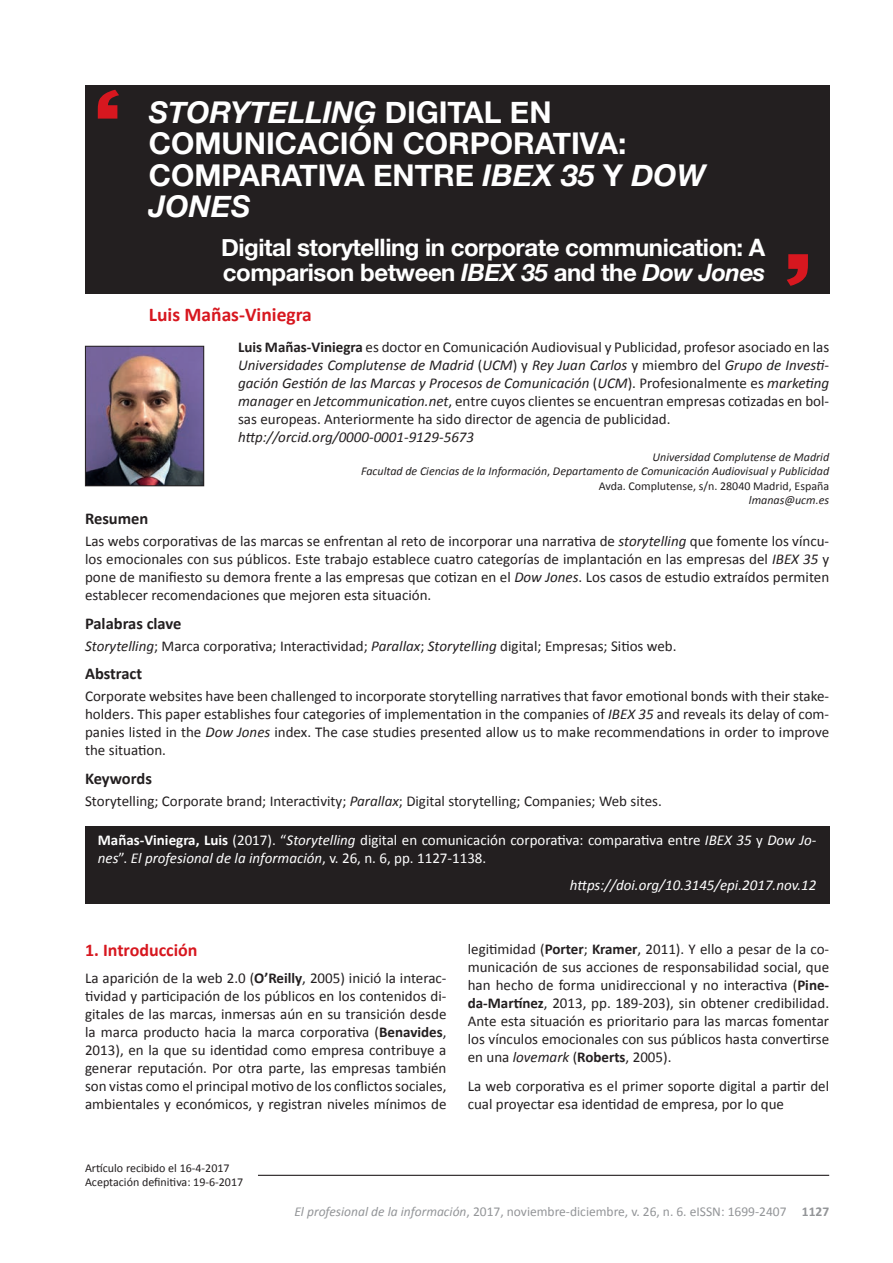
<style>
.page{position:relative;width:893px;height:1263px;background:#fff}
.page>*{position:absolute;margin:0;border:0;box-sizing:border-box;transform-origin:0 0}
.t1{font:700 30px/31.5px "Helvetica Neue";color:#fff}
.t2{font:700 24px/25.5px "Helvetica Neue";letter-spacing:-.02em;color:#fff}
.t3{font:700 19.5px "Calibri";color:#d7171f}
.t4{font:700 18px "Calibri";color:#d7171f}
.t5{font:700 16.5px "Calibri";color:#231f20}
.t6{font:15px/18px "Calibri";color:#231f20;text-align:justify}
.t7{font:15px/18px "Calibri";color:#fff}
.t8{font:italic 15px "Calibri";color:#fff}
.t9{font:italic 15px "Calibri";color:#231f20}
.t10{font:13.5px "Calibri";color:#939598}
.t11{font:italic 12px/14.4px "Calibri";color:#231f20;text-align:right}
.t12{font:12px/14.4px "Calibri";color:#231f20}
.s1{font-style:italic}
.s2{font-weight:700}
.s3{font-style:normal}
</style>
<div class="page">
<div style="left:85px;top:826px;width:744px;height:78px;background:#231f20"></div>
<div style="left:85px;top:85px;width:744px;height:208px;background:#231f20"></div>
<svg style="left:787px;top:254px;width:21px;height:32px"></svg>
<svg style="left:98px;top:90px;width:21px;height:29px"></svg>
<img style="left:87px;top:348px;width:115px;height:136px">
<div style="left:85px;top:346px;width:119px;height:140px;border:1px solid #231f20"></div>
<hr style="left:258px;top:1175px;width:571px;height:1px;background:#231f20">
<h1 class="t1" style="left:149px;top:97px;width:558px"><span class="s1">STORYTELLING</span> DIGITAL EN<br>COMUNICACIÓN CORPORATIVA:<br>COMPARATIVA ENTRE <span class="s1">IBEX 35</span> Y <span class="s1">DOW<br>JONES</span></h1>
<h2 class="t2" style="left:221px;top:235px;width:546px">Digital storytelling in corporate communication: A comparison between <span class="s1">IBEX 35</span> and the <span class="s1">Dow Jones</span></h2>
<h3 class="t3" style="left:149px;top:303px;width:164px">Luis Mañas-Viniegra</h3>
<p class="t6" style="left:238px;top:338px;width:593px"><span class="s2">Luis Mañas-Viniegra</span> es doctor en Comunicación Audiovisual y Publicidad, profesor asociado en las <span class="s1">Universidades Complutense de Madrid</span> (<span class="s1">UCM</span>) y <span class="s1">Rey Juan Carlos</span> y miembro del <span class="s1">Grupo de Investi&shy;gación Gestión de las Marcas y Procesos de Comunicación</span> (<span class="s1">UCM</span>). Profesionalmente es <span class="s1">marketing manager</span> en <span class="s1">Jetcommunication.net</span>, entre cuyos clientes se encuentran empresas cotizadas en bol&shy;sas europeas. Anteriormente ha sido director de agencia de publicidad.</p>
<p class="t9" style="left:238px;top:427px;width:237px">http://orcid.org/0000-0001-9129-5673</p>
<p class="t11" style="left:361px;top:449px;width:470px">Universidad Complutense de Madrid<br>Facultad de Ciencias de la Información<span class="s3">,</span> Departamento de Comunicación Audiovisual y Publicidad<br><span class="s3">Avda. Complutense, s/n. 28040 Madrid, España</span></p>
<p class="t11" style="left:749px;top:492px;width:82px">lmanas@ucm.es</p>
<p class="t5" style="left:85px;top:508px;width:65px">Resumen</p>
<p class="t6" style="left:85px;top:532px;width:746px">Las webs corporativas de las marcas se enfrentan al reto de incorporar una narrativa de <span class="s1">storytelling</span> que fomente los víncu&shy;los emocionales con sus públicos. Este trabajo establece cuatro categorías de implantación en las empresas del <span class="s1">IBEX 35</span> y pone de manifiesto su demora frente a las empresas que cotizan en el <span class="s1">Dow Jones</span>. Los casos de estudio extraídos permiten establecer recomendaciones que mejoren esta situación.</p>
<p class="t5" style="left:85px;top:612px;width:98px">Palabras clave</p>
<p class="t6" style="left:85px;top:637px;width:593px"><span class="s1">Storytelling</span>; Marca corporativa; Interactividad; <span class="s1">Parallax</span>; <span class="s1">Storytelling</span> digital; Empresas; Sitios web.</p>
<p class="t5" style="left:85px;top:663px;width:59px">Abstract</p>
<p class="t6" style="left:85px;top:687px;width:746px">Corporate websites have been challenged to incorporate storytelling narratives that favor emotional bonds with their stake&shy;holders. This paper establishes four categories of implementation in the companies of <span class="s1">IBEX 35</span> and reveals its delay of com&shy;panies listed in the <span class="s1">Dow Jones</span> index. The case studies presented allow us to make recommendations in order to improve the situation.</p>
<p class="t5" style="left:85px;top:768px;width:68px">Keywords</p>
<p class="t6" style="left:85px;top:792px;width:578px">Storytelling; Corporate brand; Interactivity; <span class="s1">Parallax</span>; Digital storytelling; Companies; Web sites.</p>
<p class="t7" style="left:98px;top:831px;width:720px"><span class="s2">Mañas-Viniegra, Luis</span> (2017). “<span class="s1">Storytelling</span> digital en comunicación corporativa: comparativa entre <span class="s1">IBEX 35</span> y <span class="s1">Dow Jo&shy;nes</span>”. <span class="s1">El profesional de la información</span>, v. 26, n. 6, pp. 1127-1138.</p>
<p class="t8" style="left:570px;top:874px;width:248px">https://doi.org/10.3145/epi.2017.nov.12</p>
<p class="t4" style="left:85px;top:939px;width:114px">1. Introducción</p>
<p class="t6" style="left:85px;top:969px;width:363px">La aparición de la web 2.0 (<span class="s2">O’Reilly</span>, 2005) inició la interac&shy;tividad y participación de los públicos en los contenidos di&shy;gitales de las marcas, inmersas aún en su transición desde la marca producto hacia la marca corporativa (<span class="s2">Benavides</span>, 2013), en la que su identidad como empresa contribuye a generar reputación. Por otra parte, las empresas también son vistas como el principal motivo de los conflictos sociales, ambientales y económicos, y registran niveles mínimos de</p>
<p class="t12" style="left:85px;top:1160px;width:160px">Artículo recibido el 16-4-2017<br>Aceptación definitiva: 19-6-2017</p>
<p class="t6" style="left:468px;top:940px;width:363px">legitimidad (<span class="s2">Porter</span>; <span class="s2">Kramer</span>, 2011). Y ello a pesar de la co&shy;municación de sus acciones de responsabilidad social, que han hecho de forma unidireccional y no interactiva (<span class="s2">Pine&shy;da-Martínez</span>, 2013, pp. 189-203), sin obtener credibilidad.<br>Ante esta situación es prioritario para las marcas fomentar los vínculos emocionales con sus públicos hasta convertirse en una <span class="s1">lovemark</span> (<span class="s2">Roberts</span>, 2005).</p>
<p class="t6" style="left:468px;top:1077px;width:363px">La web corporativa es el primer soporte digital a partir del cual proyectar esa identidad de empresa, por lo que</p>
<p class="t10" style="left:294px;top:1203px;width:536px"><span class="s1">El profesional de la información</span>, 2017, noviembre-diciembre, v. 26, n. 6. eISSN: 1699-2407 <span class="s2">1127</span></p>
</div>
